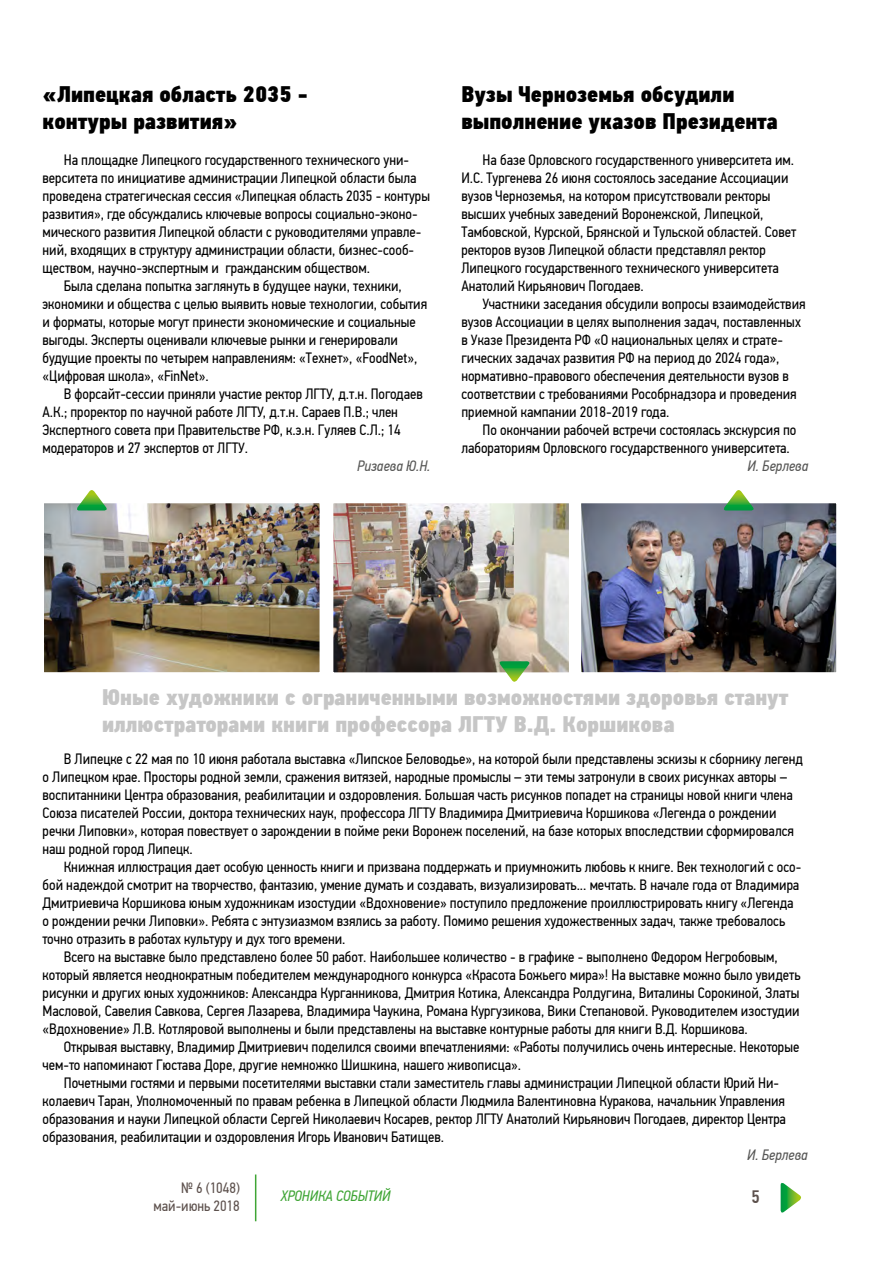
<style>
.page{position:relative;width:893px;height:1263px;background:#fff}
.page>*{position:absolute;margin:0;border:0;box-sizing:border-box;transform-origin:0 0}
.t1{font:22.5px/27px "PF Din Text Cond Pro X Black";color:#c6c6c6}
.t2{font:22.5px/27px "PF Din Text Cond Pro X Black";color:#000}
.t3{font:500 18px "PF Din Text Cond Pro";color:#5d514d}
.t4{font:15px/18px "PF Din Text Cond Pro";color:#000}
.t5{font:italic 15px "PF Din Text Cond Pro";color:#575756}
.t6{font:15px/18px "PF Din Text Cond Pro";color:#5d514d;text-align:right}
.t7{font:italic 15px "PF Din Text Cond Pro";color:#3fa535}
</style>
<div class="page">
<svg style="left:781px;top:1183px;width:20px;height:30px"></svg>
<hr style="left:255px;top:1174px;width:1px;height:47px;background:#3fa535">
<img style="left:582px;top:504px;width:253px;height:167px">
<div style="left:578px;top:500px;width:261px;height:175px;border:3px solid #fff"></div>
<img style="left:334px;top:504px;width:234px;height:167px">
<div style="left:330px;top:500px;width:242px;height:175px;border:3px solid #fff"></div>
<img style="left:45px;top:504px;width:274px;height:167px">
<div style="left:41px;top:500px;width:282px;height:175px;border:3px solid #fff"></div>
<svg style="left:75px;top:490px;width:33px;height:20px"></svg>
<svg style="left:498px;top:661px;width:33px;height:21px"></svg>
<svg style="left:722px;top:490px;width:33px;height:20px"></svg>
<h1 class="t2" style="left:43px;top:81px;width:267px">«Липецкая область 2035 - контуры развития»</h1>
<p class="t4" style="left:64px;top:151px;width:347px">На площадке Липецкого государственного технического уни-</p>
<p class="t4" style="left:43px;top:169px;width:375px">верситета по инициативе администрации Липецкой области была</p>
<p class="t4" style="left:43px;top:187px;width:389px">проведена стратегическая сессия «Липецкая область 2035 - контуры</p>
<p class="t4" style="left:43px;top:205px;width:377px">развития», где обсуждались ключевые вопросы социально-эконо-</p>
<p class="t4" style="left:43px;top:223px;width:380px">мического развития Липецкой области с руководителями управле-</p>
<p class="t4" style="left:43px;top:241px;width:373px">ний, входящих в структуру администрации области, бизнес-сооб-</p>
<p class="t4" style="left:43px;top:259px;width:329px">ществом, научно-экспертным и гражданским обществом.</p>
<p class="t4" style="left:64px;top:277px;width:340px">Была сделана попытка заглянуть в будущее науки, техники,</p>
<p class="t4" style="left:43px;top:295px;width:386px">экономики и общества с целью выявить новые технологии, события</p>
<p class="t4" style="left:43px;top:313px;width:375px">и форматы, которые могут принести экономические и социальные</p>
<p class="t4" style="left:43px;top:331px;width:357px">выгоды. Эксперты оценивали ключевые рынки и генерировали</p>
<p class="t4" style="left:43px;top:349px;width:376px">будущие проекты по четырем направлениям: «Технет», «FoodNet»,</p>
<p class="t4" style="left:43px;top:367px;width:168px">«Цифровая школа», «FinNet».</p>
<p class="t4" style="left:64px;top:385px;width:361px">В форсайт-сессии приняли участие ректор ЛГТУ, д.т.н. Погодаев</p>
<p class="t4" style="left:43px;top:403px;width:357px">А.К.; проректор по научной работе ЛГТУ, д.т.н. Сараев П.В.; член</p>
<p class="t4" style="left:43px;top:421px;width:360px">Экспертного совета при Правительстве РФ, к.э.н. Гуляев С.Л.; 14</p>
<p class="t4" style="left:43px;top:439px;width:207px">модераторов и 27 экспертов от ЛГТУ.</p>
<p class="t5" style="left:357px;top:457px;width:75px">Ризаева Ю.Н.</p>
<h1 class="t2" style="left:461px;top:81px;width:318px">Вузы Черноземья обсудили выполнение указов Президента</h1>
<p class="t4" style="left:461px;top:151px;width:337px;text-indent:21px">На базе Орловского государственного университета им.<br>И.С. Тургенева 26 июня состоялось заседание Ассоциации вузов Черноземья, на котором присутствовали ректоры высших учебных заведений Воронежской, Липецкой, Тамбовской, Курской, Брянской и Тульской областей. Совет ректоров вузов Липецкой области представлял ректор Липецкого государственного технического университета Анатолий Кирьянович Погодаев.</p>
<p class="t4" style="left:461px;top:295px;width:346px;text-indent:21px">Участники заседания обсудили вопросы взаимодействия вузов Ассоциации в целях выполнения задач, поставленных в Указе Президента РФ «О национальных целях и страте&shy;гических задачах развития РФ на период до 2024 года», нормативно-правового обеспечения деятельности вузов в соответствии с требованиями Рособрнадзора и проведения приемной кампании 2018-2019 года.</p>
<p class="t4" style="left:461px;top:421px;width:337px;text-indent:21px">По окончании рабочей встречи состоялась экскурсия по лабораториям Орловского государственного университета.</p>
<p class="t5" style="left:747px;top:457px;width:62px">И. Берлева</p>
<h1 class="t1" style="left:102px;top:684px;width:688px">Юные художники с ограниченными возможностями здоровья станут иллюстраторами книги профессора ЛГТУ В.Д. Коршикова</h1>
<p class="t4" style="left:43px;top:750px;width:762px;text-indent:21px">В Липецке с 22 мая по 10 июня работала выставка «Липское Беловодье», на которой были представлены эскизы к сборнику легенд о Липецком крае. Просторы родной земли, сражения витязей, народные промыслы – эти темы затронули в своих рисунках авторы – воспитанники Центра образования, реабилитации и оздоровления. Большая часть рисунков попадет на страницы новой книги члена Союза писателей России, доктора технических наук, профессора ЛГТУ Владимира Дмитриевича Коршикова «Легенда о рождении речки Липовки», которая повествует о зарождении в пойме реки Воронеж поселений, на базе которых впоследствии сформировался наш родной город Липецк.</p>
<p class="t4" style="left:64px;top:858px;width:739px">Книжная иллюстрация дает особую ценность книги и призвана поддержать и приумножить любовь к книге. Век технологий с осо-</p>
<p class="t4" style="left:43px;top:876px;width:758px">бой надеждой смотрит на творчество, фантазию, умение думать и создавать, визуализировать... мечтать. В начале года от Владимира</p>
<p class="t4" style="left:43px;top:894px;width:753px">Дмитриевича Коршикова юным художникам изостудии «Вдохновение» поступило предложение проиллюстрировать книгу «Легенда</p>
<p class="t4" style="left:43px;top:912px;width:744px">о рождении речки Липовки». Ребята с энтузиазмом взялись за работу. Помимо решения художественных задач, также требовалось</p>
<p class="t4" style="left:43px;top:930px;width:304px">точно отразить в работах культуру и дух того времени.</p>
<p class="t4" style="left:64px;top:948px;width:716px">Всего на выставке было представлено более 50 работ. Наибольшее количество - в графике - выполнено Федором Негробовым,</p>
<p class="t4" style="left:43px;top:966px;width:759px">который является неоднократным победителем международного конкурса «Красота Божьего мира»! На выставке можно было увидеть</p>
<p class="t4" style="left:43px;top:984px;width:758px">рисунки и других юных художников: Александра Курганникова, Дмитрия Котика, Александра Ролдугина, Виталины Сорокиной, Златы</p>
<p class="t4" style="left:43px;top:1002px;width:759px">Масловой, Савелия Савкова, Сергея Лазарева, Владимира Чаукина, Романа Кургузикова, Вики Степановой. Руководителем изостудии</p>
<p class="t4" style="left:43px;top:1020px;width:707px">«Вдохновение» Л.В. Котляровой выполнены и были представлены на выставке контурные работы для книги В.Д. Коршикова.</p>
<p class="t4" style="left:64px;top:1038px;width:737px">Открывая выставку, Владимир Дмитриевич поделился своими впечатлениями: «Работы получились очень интересные. Некоторые</p>
<p class="t4" style="left:43px;top:1056px;width:480px">чем-то напоминают Гюстава Доре, другие немножко Шишкина, нашего живописца».</p>
<p class="t4" style="left:64px;top:1074px;width:717px">Почетными гостями и первыми посетителями выставки стали заместитель главы администрации Липецкой области Юрий Ни-</p>
<p class="t4" style="left:43px;top:1092px;width:744px">колаевич Таран, Уполномоченный по правам ребенка в Липецкой области Людмила Валентиновна Куракова, начальник Управления</p>
<p class="t4" style="left:43px;top:1110px;width:745px">образования и науки Липецкой области Сергей Николаевич Косарев, ректор ЛГТУ Анатолий Кирьянович Погодаев, директор Центра</p>
<p class="t4" style="left:43px;top:1128px;width:403px">образования, реабилитации и оздоровления Игорь Иванович Батищев.</p>
<p class="t5" style="left:747px;top:1146px;width:62px">И. Берлева</p>
<p class="t6" style="left:154px;top:1179px;width:88px">№ 6 (1048) май-июнь 2018</p>
<p class="t7" style="left:281px;top:1187px;width:111px">ХРОНИКА СОБЫТИЙ</p>
<p class="t3" style="left:752px;top:1186px;width:10px">5</p>
</div>
